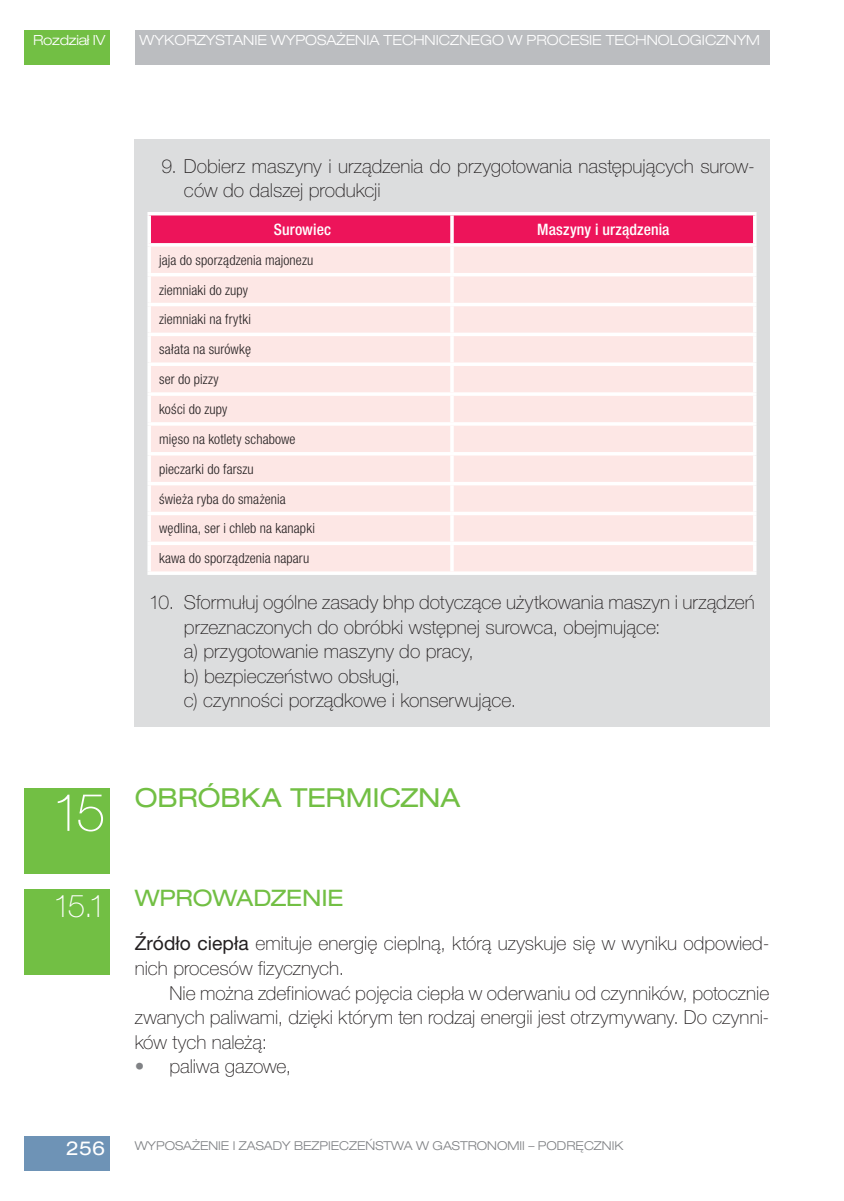
<style>
.page{position:relative;width:844px;height:1201px;background:#fff}
.page>*{position:absolute;margin:0;border:0;box-sizing:border-box;transform-origin:0 0}
.t1{font:100 52.5px "Helvetica Neue LT Pro";color:#fff}
.t2{font:100 31.5px "Helvetica Neue LT Pro";color:#fff}
.t3{font:expanded 26.25px "Helvetica Neue LT Pro";color:#72bf44}
.t4{font:expanded 22.75px "Helvetica Neue LT Pro";letter-spacing:-.005em;color:#72bf44}
.t5{font:100 19.25px/24.5px "Helvetica Neue LT Pro";color:#231f20}
.t6{font:expanded 19.25px "Helvetica Neue LT Pro";color:#fff}
.t7{font:500 condensed 15.75px "Helvetica Neue LT Pro";letter-spacing:.01em;color:#fff}
.t8{font:300 condensed 14px/29.8px "Helvetica Neue LT Pro";letter-spacing:.01em;color:#231f20}
.t9{font:300 expanded 14px "Helvetica Neue LT Pro";color:#fff}
.t10{font:300 expanded 14px "Helvetica Neue LT Pro";letter-spacing:-.02em;color:#fff}
.t11{font:300 expanded 12.25px "Helvetica Neue LT Pro";color:#808285}
.s1{font-weight:400}
</style>
<div class="page">
<div style="left:25px;top:1136px;width:85px;height:35px;background:#6e93b6"></div>
<div style="left:135px;top:30px;width:634px;height:35px;background:#bbbdc0"></div>
<div style="left:25px;top:30px;width:85px;height:35px;background:#72bf44"></div>
<div style="left:134px;top:139px;width:635px;height:587px;background:#dcddde"></div>
<div style="left:151px;top:215px;width:602px;height:28px;background:#ed145a"></div>
<div style="left:151px;top:246px;width:602px;height:325px;background:#fde7e5"></div>
<hr style="left:147px;top:212px;width:305px;height:3px;background:#fff">
<svg style="left:147px;top:215px;width:4px;height:28px"></svg>
<hr style="left:452px;top:212px;width:304px;height:3px;background:#fff">
<hr style="left:450px;top:215px;width:3px;height:28px;background:#fff">
<hr style="left:753px;top:215px;width:3px;height:28px;background:#fff">
<hr style="left:147px;top:243px;width:305px;height:3px;background:#fff">
<svg style="left:147px;top:246px;width:4px;height:27px"></svg>
<hr style="left:452px;top:243px;width:304px;height:3px;background:#fff">
<hr style="left:450px;top:246px;width:3px;height:27px;background:#fff">
<hr style="left:753px;top:246px;width:3px;height:27px;background:#fff">
<hr style="left:147px;top:273px;width:305px;height:3px;background:#fff">
<svg style="left:147px;top:276px;width:4px;height:27px"></svg>
<hr style="left:452px;top:273px;width:304px;height:3px;background:#fff">
<hr style="left:450px;top:276px;width:3px;height:27px;background:#fff">
<hr style="left:753px;top:276px;width:3px;height:27px;background:#fff">
<hr style="left:147px;top:303px;width:305px;height:3px;background:#fff">
<svg style="left:147px;top:306px;width:4px;height:26px"></svg>
<hr style="left:452px;top:303px;width:304px;height:3px;background:#fff">
<hr style="left:450px;top:306px;width:3px;height:26px;background:#fff">
<hr style="left:753px;top:306px;width:3px;height:26px;background:#fff">
<svg style="left:147px;top:332px;width:305px;height:4px"></svg>
<svg style="left:147px;top:336px;width:4px;height:26px"></svg>
<svg style="left:452px;top:332px;width:304px;height:4px"></svg>
<hr style="left:450px;top:336px;width:3px;height:26px;background:#fff">
<hr style="left:753px;top:336px;width:3px;height:26px;background:#fff">
<hr style="left:147px;top:362px;width:305px;height:4px;background:#fff">
<svg style="left:147px;top:366px;width:4px;height:26px"></svg>
<svg style="left:452px;top:362px;width:304px;height:4px"></svg>
<hr style="left:450px;top:366px;width:3px;height:26px;background:#fff">
<hr style="left:753px;top:366px;width:3px;height:26px;background:#fff">
<hr style="left:147px;top:392px;width:305px;height:4px;background:#fff">
<svg style="left:147px;top:396px;width:4px;height:26px"></svg>
<hr style="left:452px;top:392px;width:304px;height:4px;background:#fff">
<hr style="left:450px;top:396px;width:3px;height:26px;background:#fff">
<hr style="left:753px;top:396px;width:3px;height:26px;background:#fff">
<hr style="left:147px;top:422px;width:305px;height:4px;background:#fff">
<svg style="left:147px;top:426px;width:4px;height:26px"></svg>
<hr style="left:452px;top:422px;width:304px;height:4px;background:#fff">
<hr style="left:450px;top:426px;width:3px;height:26px;background:#fff">
<hr style="left:753px;top:426px;width:3px;height:26px;background:#fff">
<hr style="left:147px;top:452px;width:305px;height:3px;background:#fff">
<svg style="left:147px;top:455px;width:4px;height:27px"></svg>
<hr style="left:452px;top:452px;width:304px;height:3px;background:#fff">
<hr style="left:450px;top:455px;width:3px;height:27px;background:#fff">
<hr style="left:753px;top:455px;width:3px;height:27px;background:#fff">
<hr style="left:147px;top:482px;width:305px;height:3px;background:#fff">
<svg style="left:147px;top:485px;width:4px;height:27px"></svg>
<hr style="left:452px;top:482px;width:304px;height:3px;background:#fff">
<hr style="left:450px;top:485px;width:3px;height:27px;background:#fff">
<hr style="left:753px;top:485px;width:3px;height:27px;background:#fff">
<hr style="left:147px;top:512px;width:305px;height:3px;background:#fff">
<svg style="left:147px;top:515px;width:4px;height:26px"></svg>
<hr style="left:452px;top:512px;width:304px;height:3px;background:#fff">
<hr style="left:450px;top:515px;width:3px;height:26px;background:#fff">
<hr style="left:753px;top:515px;width:3px;height:26px;background:#fff">
<svg style="left:147px;top:541px;width:305px;height:4px"></svg>
<svg style="left:147px;top:545px;width:4px;height:26px"></svg>
<svg style="left:452px;top:541px;width:304px;height:4px"></svg>
<hr style="left:450px;top:545px;width:3px;height:26px;background:#fff">
<hr style="left:753px;top:545px;width:3px;height:26px;background:#fff">
<hr style="left:147px;top:571px;width:609px;height:4px;background:#fff">
<div style="left:25px;top:788px;width:85px;height:85px;background:#72bf44"></div>
<div style="left:25px;top:890px;width:85px;height:85px;background:#72bf44"></div>
<p class="t10" style="left:33px;top:32px;width:74px">Rozdział IV</p>
<p class="t9" style="left:140px;top:32px;width:622px">WYKORZYSTANIE WYPOSAŻENIA TECHNICZNEGO W PROCESIE TECHNOLOGICZNYM</p>
<h1 class="t1" style="left:52px;top:793px;width:55px">15</h1>
<h2 class="t2" style="left:53px;top:894px;width:54px">15.1</h2>
<p class="t6" style="left:66px;top:1137px;width:40px">256</p>
<p class="t5" style="left:184px;top:155px;width:572px;text-indent:-22px">9. Dobierz maszyny i urządzenia do przygotowania następujących surow&shy;ców do dalszej produkcji</p>
<p class="t7" style="left:274px;top:220px;width:59px">Surowiec</p>
<p class="t7" style="left:537px;top:220px;width:134px">Maszyny i urządzenia</p>
<p class="t8" style="left:159px;top:246px;width:157px">jaja do sporządzenia majonezu ziemniaki do zupy<br>ziemniaki na frytki<br>sałata na surówkę<br>ser do pizzy<br>kości do zupy<br>mięso na kotlety schabowe pieczarki do farszu<br>świeża ryba do smażenia wędlina, ser i chleb na kanapki kawa do sporządzenia naparu</p>
<p class="t5" style="left:184px;top:592px;width:572px;text-indent:-35px">10. Sformułuj ogólne zasady bhp dotyczące użytkowania maszyn i urządzeń przeznaczonych do obróbki wstępnej surowca, obejmujące:<br>a) przygotowanie maszyny do pracy,<br>b) bezpieczeństwo obsługi,<br>c) czynności porządkowe i konserwujące.</p>
<h3 class="t3" style="left:135px;top:782px;width:327px">OBRÓBKA TERMICZNA</h3>
<p class="t4" style="left:135px;top:885px;width:210px">WPROWADZENIE</p>
<p class="t5" style="left:135px;top:933px;width:636px"><span class="s1">Źródło ciepła</span> emituje energię cieplną, którą uzyskuje się w wyniku odpowied&shy;nich procesów fizycznych.</p>
<p class="t5" style="left:169px;top:982px;width:601px">Nie można zdefiniować pojęcia ciepła w oderwaniu od czynników, potocznie</p>
<p class="t5" style="left:135px;top:1006px;width:636px">zwanych paliwami, dzięki którym ten rodzaj energii jest otrzymywany. Do czynni-</p>
<p class="t5" style="left:135px;top:1031px;width:134px">ków tych należą:</p>
<p class="t5" style="left:169px;top:1055px;width:123px">paliwa gazowe,</p>
<p class="t11" style="left:135px;top:1138px;width:490px">WYPOSAŻENIE I ZASADY BEZPIECZEŃSTWA W GASTRONOMII – PODRĘCZNIK</p>
</div>
